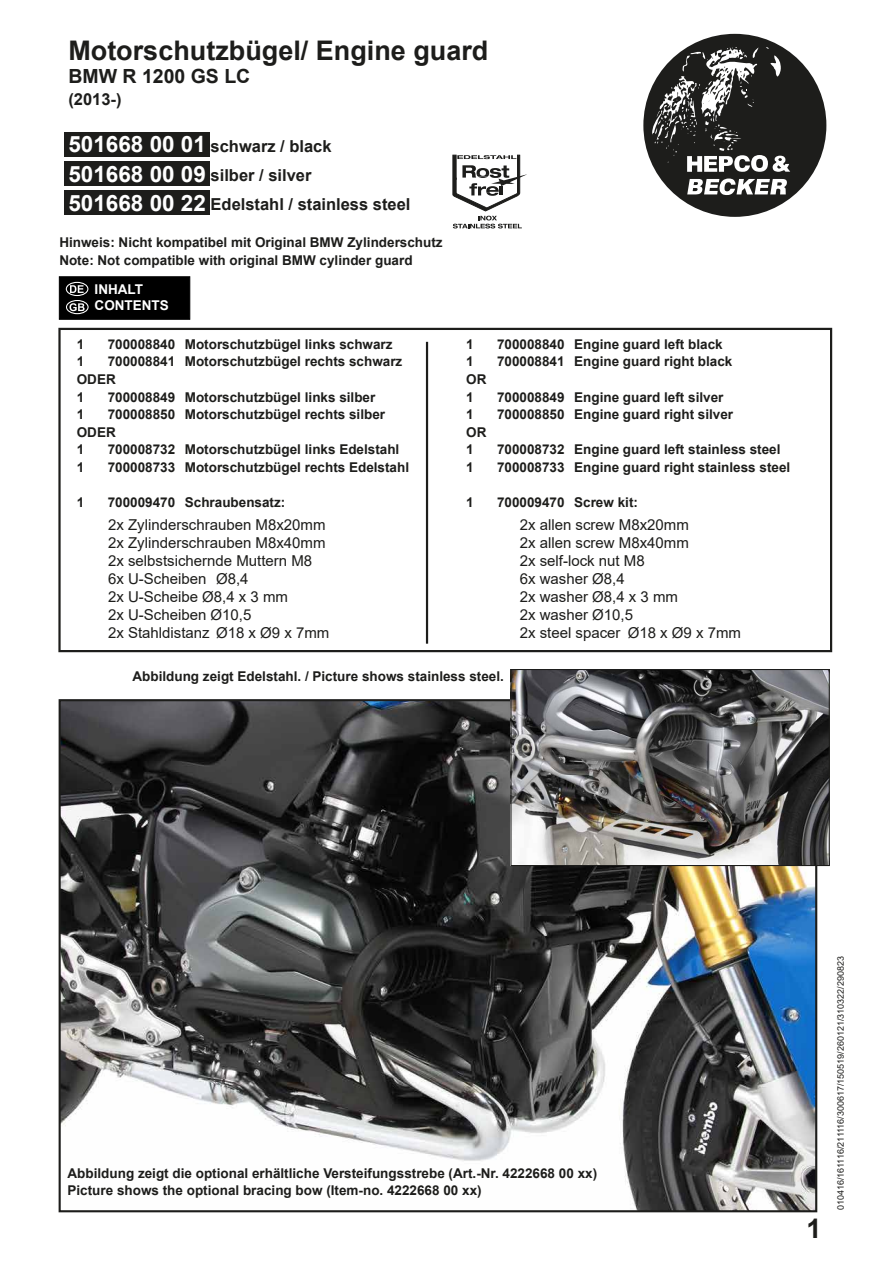
<style>
.page{position:relative;width:893px;height:1263px;background:#fff}
.page>*{position:absolute;margin:0;border:0;box-sizing:border-box;transform-origin:0 0}
.t1{font:700 27px "Arial";color:#1d1d1b}
.t2{font:700 19.5px "Arial";color:#1d1d1b}
.t3{font:700 16.5px/29.2px "Arial";color:#1d1d1b}
.t4{font:15px/18px "Arial";color:#1d1d1b}
.t5{font:700 13.5px/17.5px "Arial";color:#1d1d1b}
.t6{font:700 13.5px/16.2px "Arial";color:#fff}
.t7{font:9px "Arial";color:#1d1d1b}
.s1{font-size:22.5px;color:#fff}
</style>
<div class="page">
<div style="left:643px;top:34px;width:183px;height:183px;background:#1d1d1b;border-radius:50%"></div>
<svg style="left:687px;top:179px;width:100px;height:16px"></svg>
<svg style="left:651px;top:47px;width:139px;height:125px"></svg>
<img style="left:62px;top:702px;width:752px;height:507px">
<div style="left:58px;top:328px;width:774px;height:324px;border:2px solid #1d1d1b"></div>
<div style="left:64px;top:133px;width:145px;height:24px;background:#1d1d1b"></div>
<div style="left:64px;top:162px;width:145px;height:24px;background:#1d1d1b"></div>
<div style="left:64px;top:191px;width:145px;height:24px;background:#1d1d1b"></div>
<div style="left:59px;top:276px;width:131px;height:44px;background:#000;border:1px solid #000"></div>
<svg style="left:452px;top:154px;width:75px;height:74px"></svg>
<img style="left:512px;top:671px;width:316px;height:193px">
<div style="left:510px;top:669px;width:320px;height:197px;border:1px solid #1d1d1b"></div>
<svg style="left:70px;top:285px;width:14px;height:8px"></svg>
<div style="left:66px;top:282px;width:22px;height:14px;border:1px solid #fff;border-radius:50%"></div>
<svg style="left:69px;top:303px;width:16px;height:8px"></svg>
<div style="left:66px;top:300px;width:23px;height:14px;border:1px solid #fff;border-radius:50%"></div>
<hr style="left:426px;top:342px;width:2px;height:302px;background:#1d1d1b">
<h1 class="t1" style="left:68px;top:32px;width:422px">Motorschutzbügel/ Engine guard</h1>
<h2 class="t2" style="left:68px;top:63px;width:184px">BMW R 1200 GS LC</h2>
<p class="t3" style="left:68px;top:84px;width:55px">(2013-)</p>
<p class="t3" style="left:68px;top:132px;width:344px"><span class="s1">501668 00 01</span> schwarz / black<br><span class="s1">501668 00 09</span> silber / silver<br><span class="s1">501668 00 22</span> Edelstahl / stainless steel</p>
<p class="t5" style="left:59px;top:234px;width:385px">Hinweis: Nicht kompatibel mit Original BMW Zylinderschutz<br>Note: Not compatible with original BMW cylinder guard</p>
<p class="t6" style="left:95px;top:281px;width:76px">INHALT<br>CONTENTS</p>
<p class="t5" style="left:77px;top:335px;width:9px">1</p>
<p class="t5" style="left:108px;top:335px;width:286px">700008840 Motorschutzbügel links schwarz</p>
<p class="t5" style="left:77px;top:353px;width:9px">1</p>
<p class="t5" style="left:77px;top:353px;width:327px;text-indent:31px">700008841 Motorschutzbügel rechts schwarz<br>ODER<br>1</p>
<p class="t5" style="left:108px;top:388px;width:269px">700008849 Motorschutzbügel links silber</p>
<p class="t5" style="left:77px;top:406px;width:310px;text-indent:31px">700008850 Motorschutzbügel rechts silber<br>ODER<br>1</p>
<p class="t5" style="left:77px;top:406px;width:9px">1</p>
<p class="t5" style="left:108px;top:441px;width:293px">700008732 Motorschutzbügel links Edelstahl</p>
<p class="t5" style="left:77px;top:458px;width:9px">1</p>
<p class="t5" style="left:108px;top:458px;width:303px">700008733 Motorschutzbügel rechts Edelstahl</p>
<p class="t5" style="left:77px;top:493px;width:9px">1</p>
<p class="t5" style="left:108px;top:493px;width:179px">700009470 Schraubensatz:</p>
<p class="t4" style="left:108px;top:515px;width:223px">2x Zylinderschrauben M8x20mm<br>2x Zylinderschrauben M8x40mm<br>2x selbstsichernde Muttern M8<br>6x U-Scheiben Ø8,4<br>2x U-Scheibe Ø8,4 x 3 mm<br>2x U-Scheiben Ø10,5<br>2x Stahldistanz Ø18 x Ø9 x 7mm</p>
<p class="t5" style="left:466px;top:336px;width:9px">1</p>
<p class="t5" style="left:497px;top:336px;width:227px">700008840 Engine guard left black</p>
<p class="t5" style="left:466px;top:353px;width:9px">1</p>
<p class="t5" style="left:497px;top:353px;width:237px">700008841 Engine guard right black</p>
<p class="t5" style="left:466px;top:371px;width:22px">OR<br>1</p>
<p class="t5" style="left:497px;top:388px;width:228px">700008849 Engine guard left silver</p>
<p class="t5" style="left:466px;top:406px;width:9px">1</p>
<p class="t5" style="left:497px;top:406px;width:238px">700008850 Engine guard right silver</p>
<p class="t5" style="left:466px;top:423px;width:22px">OR<br>1</p>
<p class="t5" style="left:497px;top:441px;width:285px">700008732 Engine guard left stainless steel</p>
<p class="t5" style="left:466px;top:458px;width:9px">1</p>
<p class="t5" style="left:497px;top:458px;width:295px">700008733 Engine guard right stainless steel</p>
<p class="t5" style="left:466px;top:493px;width:9px">1</p>
<p class="t5" style="left:497px;top:493px;width:142px">700009470 Screw kit:</p>
<p class="t4" style="left:520px;top:516px;width:223px">2x allen screw M8x20mm<br>2x allen screw M8x40mm<br>2x self-lock nut M8<br>6x washer Ø8,4<br>2x washer Ø8,4 x 3 mm<br>2x washer Ø10,5<br>2x steel spacer Ø18 x Ø9 x 7mm</p>
<p class="t5" style="left:132px;top:667px;width:373px">Abbildung zeigt Edelstahl. / Picture shows stainless steel.</p>
<p class="t5" style="left:68px;top:1164px;width:531px">Abbildung zeigt die optional erhältliche Versteifungsstrebe (Art.-Nr. 4222668 00 xx)<br>Picture shows the optional bracing bow (Item-no. 4222668 00 xx)</p>
<h1 class="t1" style="left:807px;top:1210px;width:17px">1</h1>
<p class="t7" style="left:834px;top:1210px;width:256px;rotate:-90deg">010416/161116/211116/300617/150519/260121/310322/290823</p>
</div>
